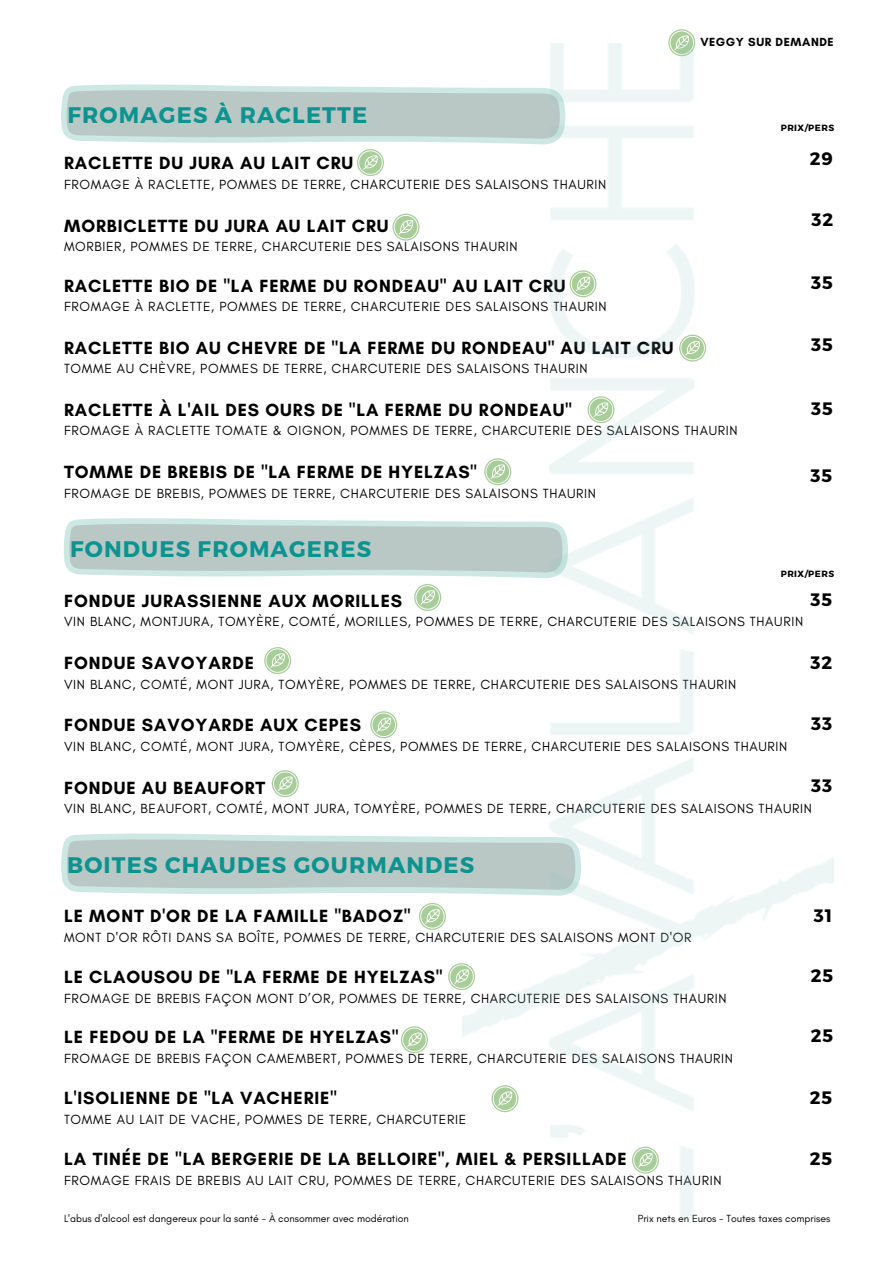
<style>
.page{position:relative;width:893px;height:1264px;background:#fff}
.page>*{position:absolute;margin:0;border:0;box-sizing:border-box;transform-origin:0 0}
.t1{font:700 22.5px "Montserrat";letter-spacing:.05em;color:#0c9390}
.t2{font:700 18px "Glacial Indifference";letter-spacing:.05em;color:#000}
.t3{font:700 18px "Montserrat";letter-spacing:.05em;color:#000}
.t4{font:13.5px "Glacial Indifference";letter-spacing:.05em;color:#000}
.t5{font:700 12px "Glacial Indifference";letter-spacing:.05em;color:#000}
.t6{font:10.5px "Glacial Indifference";color:#000}
.t7{font:700 9px "Montserrat";letter-spacing:.05em;color:#000}
</style>
<div class="page">
<svg style="left:668px;top:29px;width:27px;height:14px"></svg>
<svg style="left:61px;top:84px;width:401px;height:92px"></svg>
<svg style="left:392px;top:214px;width:27px;height:27px"></svg>
<svg style="left:63px;top:518px;width:399px;height:59px;background:#c0d1ce"></svg>
<svg style="left:414px;top:584px;width:27px;height:27px"></svg>
<svg style="left:264px;top:647px;width:27px;height:27px"></svg>
<svg style="left:370px;top:711px;width:27px;height:27px"></svg>
<svg style="left:272px;top:770px;width:27px;height:27px"></svg>
<svg style="left:61px;top:833px;width:401px;height:61px;background:#c0d1cd"></svg>
<svg style="left:448px;top:963px;width:14px;height:27px"></svg>
<svg style="left:401px;top:1026px;width:27px;height:27px"></svg>
<svg style="left:419px;top:903px;width:27px;height:26px"></svg>
<img style="left:462px;top:43px;width:371px;height:1175px">
<h1 class="t1" style="left:67px;top:100px;width:301px">FROMAGES À RACLETTE</h1>
<p class="t5" style="left:700px;top:35px;width:135px">VEGGY SUR DEMANDE</p>
<p class="t7" style="left:780px;top:122px;width:55px">PRIX/PERS</p>
<h2 class="t2" style="left:64px;top:152px;width:291px">RACLETTE DU JURA AU LAIT CRU</h2>
<p class="t4" style="left:64px;top:176px;width:543px">FROMAGE À RACLETTE, POMMES DE TERRE, CHARCUTERIE DES SALAISONS THAURIN</p>
<h2 class="t2" style="left:64px;top:214px;width:326px">MORBICLETTE DU JURA AU LAIT CRU</h2>
<p class="t4" style="left:64px;top:238px;width:455px">MORBIER, POMMES DE TERRE, CHARCUTERIE DES SALAISONS THAURIN</p>
<h2 class="t2" style="left:64px;top:274px;width:503px">RACLETTE BIO DE "LA FERME DU RONDEAU" AU LAIT CRU</h2>
<p class="t4" style="left:64px;top:298px;width:544px">FROMAGE À RACLETTE, POMMES DE TERRE, CHARCUTERIE DES SALAISONS THAURIN</p>
<h2 class="t2" style="left:64px;top:336px;width:611px">RACLETTE BIO AU CHEVRE DE "LA FERME DU RONDEAU" AU LAIT CRU</h2>
<p class="t4" style="left:64px;top:360px;width:525px">TOMME AU CHÈVRE, POMMES DE TERRE, CHARCUTERIE DES SALAISONS THAURIN</p>
<h2 class="t2" style="left:64px;top:399px;width:509px">RACLETTE À L'AIL DES OURS DE "LA FERME DU RONDEAU"</h2>
<p class="t4" style="left:64px;top:422px;width:675px">FROMAGE À RACLETTE TOMATE &amp; OIGNON, POMMES DE TERRE, CHARCUTERIE DES SALAISONS THAURIN</p>
<h2 class="t2" style="left:64px;top:461px;width:414px">TOMME DE BREBIS DE "LA FERME DE HYELZAS"</h2>
<p class="t4" style="left:64px;top:485px;width:533px">FROMAGE DE BREBIS, POMMES DE TERRE, CHARCUTERIE DES SALAISONS THAURIN</p>
<h1 class="t1" style="left:70px;top:534px;width:303px">FONDUES FROMAGERES</h1>
<h2 class="t3" style="left:809px;top:147px;width:25px">29</h2>
<h2 class="t3" style="left:811px;top:208px;width:23px">32</h2>
<h2 class="t3" style="left:811px;top:271px;width:23px">35</h2>
<h2 class="t3" style="left:811px;top:333px;width:23px">35</h2>
<h2 class="t3" style="left:811px;top:397px;width:23px">35</h2>
<h2 class="t3" style="left:810px;top:464px;width:23px">35</h2>
<p class="t7" style="left:780px;top:568px;width:55px">PRIX/PERS</p>
<h2 class="t2" style="left:64px;top:589px;width:339px">FONDUE JURASSIENNE AUX MORILLES</h2>
<h2 class="t3" style="left:810px;top:588px;width:23px">35</h2>
<p class="t4" style="left:64px;top:613px;width:740px">VIN BLANC, MONTJURA, TOMYÈRE, COMTÉ, MORILLES, POMMES DE TERRE, CHARCUTERIE DES SALAISONS THAURIN</p>
<h2 class="t2" style="left:64px;top:652px;width:191px">FONDUE SAVOYARDE</h2>
<p class="t4" style="left:64px;top:675px;width:673px">VIN BLANC, COMTÉ, MONT JURA, TOMYÈ RE, POMMES DE TERRE, CHARCUTERIE DES SALAISONS THAURIN</p>
<h2 class="t2" style="left:64px;top:714px;width:298px">FONDUE SAVOYARDE AUX CEPES</h2>
<p class="t4" style="left:64px;top:738px;width:724px">VIN BLANC, COMTÉ, MONT JURA, TOMYÈ RE, CÈ PES, POMMES DE TERRE, CHARCUTERIE DES SALAISONS THAURIN</p>
<h2 class="t2" style="left:64px;top:776px;width:203px">FONDUE AU BEAUFORT</h2>
<p class="t4" style="left:64px;top:800px;width:749px">VIN BLANC, BEAUFORT, COMTÉ, MONT JURA, TOMYÈ RE, POMMES DE TERRE, CHARCUTERIE DES SALAISONS THAURIN</p>
<h2 class="t3" style="left:810px;top:650px;width:23px">32</h2>
<h2 class="t3" style="left:811px;top:712px;width:22px">33</h2>
<h2 class="t3" style="left:811px;top:773px;width:22px">33</h2>
<h1 class="t1" style="left:67px;top:850px;width:408px">BOITES CHAUDES GOURMANDES</h1>
<h2 class="t2" style="left:64px;top:904px;width:348px">LE MONT D'OR DE LA FAMILLE "BADOZ"</h2>
<p class="t4" style="left:64px;top:929px;width:629px">MONT D'OR RÔTI DANS SA BOÎTE, POMMES DE TERRE, CHARCUTERIE DES SALAISONS MONT D'OR</p>
<h2 class="t2" style="left:64px;top:965px;width:380px">LE CLAOUSOU DE "LA FERME DE HYELZAS"</h2>
<p class="t4" style="left:64px;top:989px;width:664px">FROMAGE DE BREBIS FAÇON MONT D’OR, POMMES DE TERRE, CHARCUTERIE DES SALAISONS THAURIN</p>
<h2 class="t2" style="left:64px;top:1026px;width:336px">LE FEDOU DE LA "FERME DE HYELZAS"</h2>
<p class="t4" style="left:64px;top:1050px;width:670px">FROMAGE DE BREBIS FAÇON CAMEMBERT, POMMES DE TERRE, CHARCUTERIE DES SALAISONS THAURIN</p>
<h2 class="t2" style="left:64px;top:1086px;width:274px">L'ISOLIENNE DE "LA VACHERIE"</h2>
<p class="t4" style="left:64px;top:1111px;width:403px">TOMME AU LAIT DE VACHE, POMMES DE TERRE, CHARCUTERIE</p>
<h2 class="t2" style="left:64px;top:1147px;width:564px">LA TINÉE DE "LA BERGERIE DE LA BELLOIRE", MIEL &amp; PERSILLADE</h2>
<p class="t4" style="left:64px;top:1172px;width:659px">FROMAGE FRAIS DE BREBIS AU LAIT CRU, POMMES DE TERRE, CHARCUTERIE DES SALAISONS THAURIN</p>
<h2 class="t3" style="left:813px;top:903px;width:20px">31</h2>
<h2 class="t3" style="left:810px;top:963px;width:24px">25</h2>
<h2 class="t3" style="left:810px;top:1024px;width:24px">25</h2>
<h2 class="t3" style="left:809px;top:1085px;width:24px">25</h2>
<h2 class="t3" style="left:809px;top:1146px;width:24px">25</h2>
<p class="t6" style="left:64px;top:1212px;width:346px">L'abus d'alcool est dangereux pour la santé - À consommer avec modération</p>
<p class="t6" style="left:637px;top:1212px;width:194px">Prix nets en Euros - Toutes taxes comprises</p>
</div>
